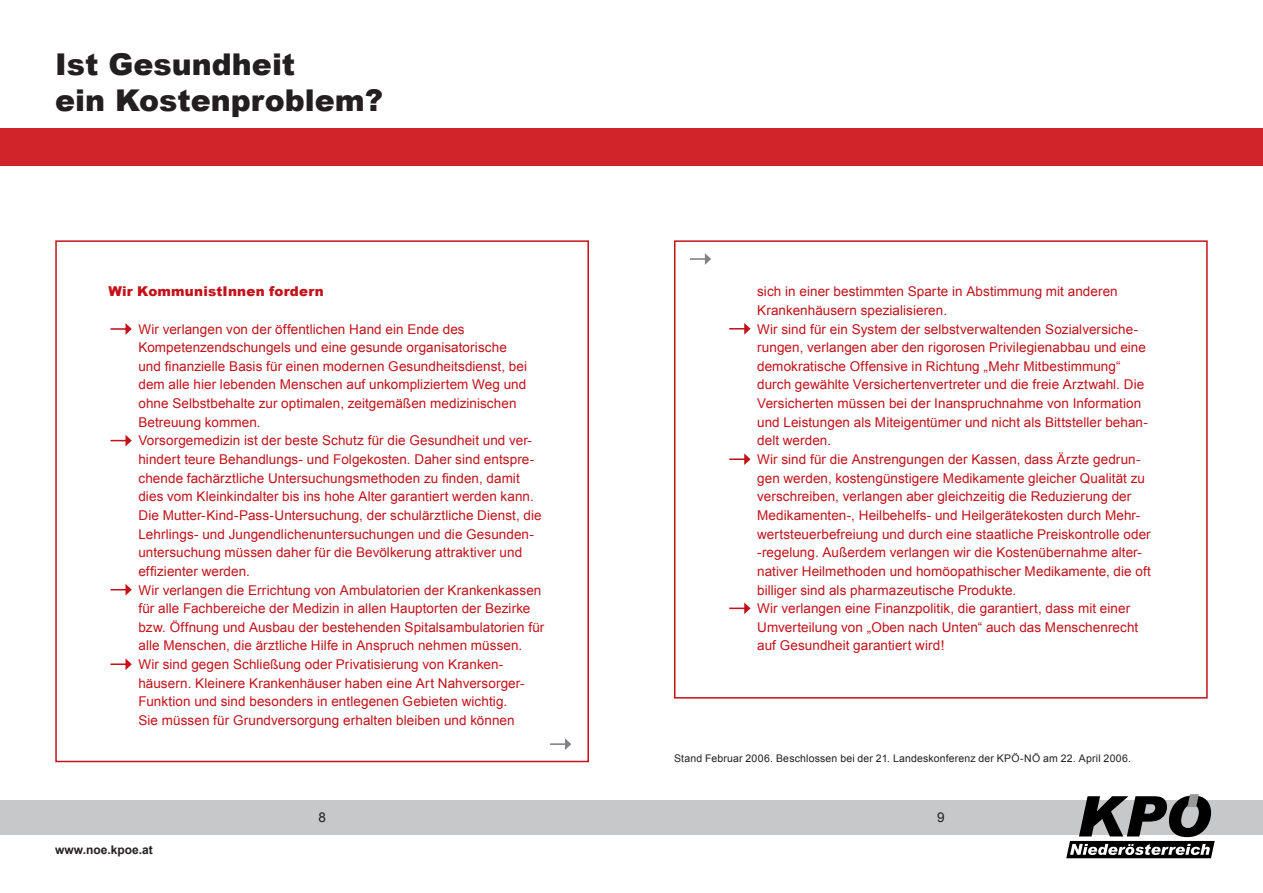
<style>
.page{position:relative;width:1263px;height:893px;background:#fff}
.page>*{position:absolute;margin:0;border:0;box-sizing:border-box;transform-origin:0 0}
.t1{font:900 30px/36px "Arial";color:#231f20}
.t2{font:13.5px/18.6px "Arial";letter-spacing:.005em;color:#c4121a}
.t3{font:900 13.5px "Arial";letter-spacing:.015em;color:#c4121a}
.t4{font:13.5px "Arial";color:#231f20}
.t5{font:700 12px "Arial";color:#231f20}
.t6{font:10.5px "Arial";letter-spacing:.015em;color:#231f20}
</style>
<div class="page">
<div style="left:0;top:129px;width:631px;height:37px;background:#d1232a"></div>
<div style="left:0;top:800px;width:631px;height:34px;background:#c7c8ca"></div>
<div style="left:631px;top:129px;width:632px;height:37px;background:#d1232a"></div>
<div style="left:631px;top:800px;width:632px;height:34px;background:#c7c8ca"></div>
<svg style="left:1066px;top:794px;width:149px;height:64px"></svg>
<div style="left:55px;top:240px;width:534px;height:522px;border:2px solid #c4121a"></div>
<svg style="left:111px;top:323px;width:21px;height:12px"></svg>
<svg style="left:111px;top:435px;width:21px;height:11px"></svg>
<svg style="left:111px;top:584px;width:21px;height:12px"></svg>
<svg style="left:550px;top:738px;width:21px;height:12px"></svg>
<div style="left:674px;top:240px;width:534px;height:459px;border:2px solid #c4121a"></div>
<svg style="left:690px;top:253px;width:21px;height:12px"></svg>
<svg style="left:729px;top:323px;width:21px;height:12px"></svg>
<svg style="left:729px;top:453px;width:21px;height:12px"></svg>
<svg style="left:729px;top:602px;width:21px;height:12px"></svg>
<svg style="left:111px;top:658px;width:21px;height:12px"></svg>
<h1 class="t1" style="left:55px;top:46px;width:329px">Ist Gesundheit<br>ein Kostenproblem?</h1>
<p class="t3" style="left:108px;top:282px;width:217px">Wir KommunistInnen fordern</p>
<p class="t2" style="left:138px;top:320px;width:407px">Wir verlangen von der öffentlichen Hand ein Ende des Kompetenzendschungels und eine gesunde organisatorische<br>und finanzielle Basis für einen modernen Gesundheitsdienst, bei dem alle hier lebenden Menschen auf unkompliziertem Weg und ohne Selbstbehalte zur optimalen, zeitgemäßen medizinischen Betreuung kommen.<br>Vorsorgemedizin ist der beste Schutz für die Gesundheit und ver&shy;hindert teure Behandlungs- und Folgekosten. Daher sind entspre&shy;chende fachärztliche Untersuchungsmethoden zu finden, damit dies vom Kleinkindalter bis ins hohe Alter garantiert werden kann.<br>Die Mutter-Kind-Pass-Untersuchung, der schulärztliche Dienst, die Lehrlings- und Jungendlichenuntersuchungen und die Gesunden&shy;untersuchung müssen daher für die Bevölkerung attraktiver und effizienter werden.<br>Wir verlangen die Errichtung von Ambulatorien der Krankenkassen für alle Fachbereiche der Medizin in allen Hauptorten der Bezirke bzw. Öffnung und Ausbau der bestehenden Spitalsambulatorien für alle Menschen, die ärztliche Hilfe in Anspruch nehmen müssen.<br>Wir sind gegen Schließung oder Privatisierung von Kranken&shy;häusern. Kleinere Krankenhäuser haben eine Art Nahversorger-Funktion und sind besonders in entlegenen Gebieten wichtig.<br>Sie müssen für Grundversorgung erhalten bleiben und können</p>
<p class="t2" style="left:757px;top:282px;width:395px">sich in einer bestimmten Sparte in Abstimmung mit anderen Krankenhäusern spezialisieren.<br>Wir sind für ein System der selbstverwaltenden Sozialversiche&shy;rungen, verlangen aber den rigorosen Privilegienabbau und eine demokratische Offensive in Richtung „Mehr Mitbestimmung“ durch gewählte Versichertenvertreter und die freie Arztwahl. Die Versicherten müssen bei der Inanspruchnahme von Information und Leistungen als Miteigentümer und nicht als Bittsteller behan&shy;delt werden.<br>Wir sind für die Anstrengungen der Kassen, dass Ärzte gedrun&shy;gen werden, kostengünstigere Medikamente gleicher Qualität zu verschreiben, verlangen aber gleichzeitig die Reduzierung der Medikamenten-, Heilbehelfs- und Heilgerätekosten durch Mehr&shy;wertsteuerbefreiung und durch eine staatliche Preiskontrolle oder -regelung. Außerdem verlangen wir die Kostenübernahme alter&shy;nativer Heilmethoden und homöopathischer Medikamente, die oft billiger sind als pharmazeutische Produkte.<br>Wir verlangen eine Finanzpolitik, die garantiert, dass mit einer Umverteilung von „Oben nach Unten“ auch das Menschenrecht auf Gesundheit garantiert wird!</p>
<p class="t6" style="left:674px;top:752px;width:459px">Stand Februar 2006. Beschlossen bei der 21. Landeskonferenz der KPÖ-NÖ am 22. April 2006.</p>
<p class="t5" style="left:55px;top:842px;width:99px">www.noe.kpoe.at</p>
<p class="t4" style="left:318px;top:808px;width:9px">8</p>
<p class="t4" style="left:937px;top:808px;width:9px">9</p>
</div>
